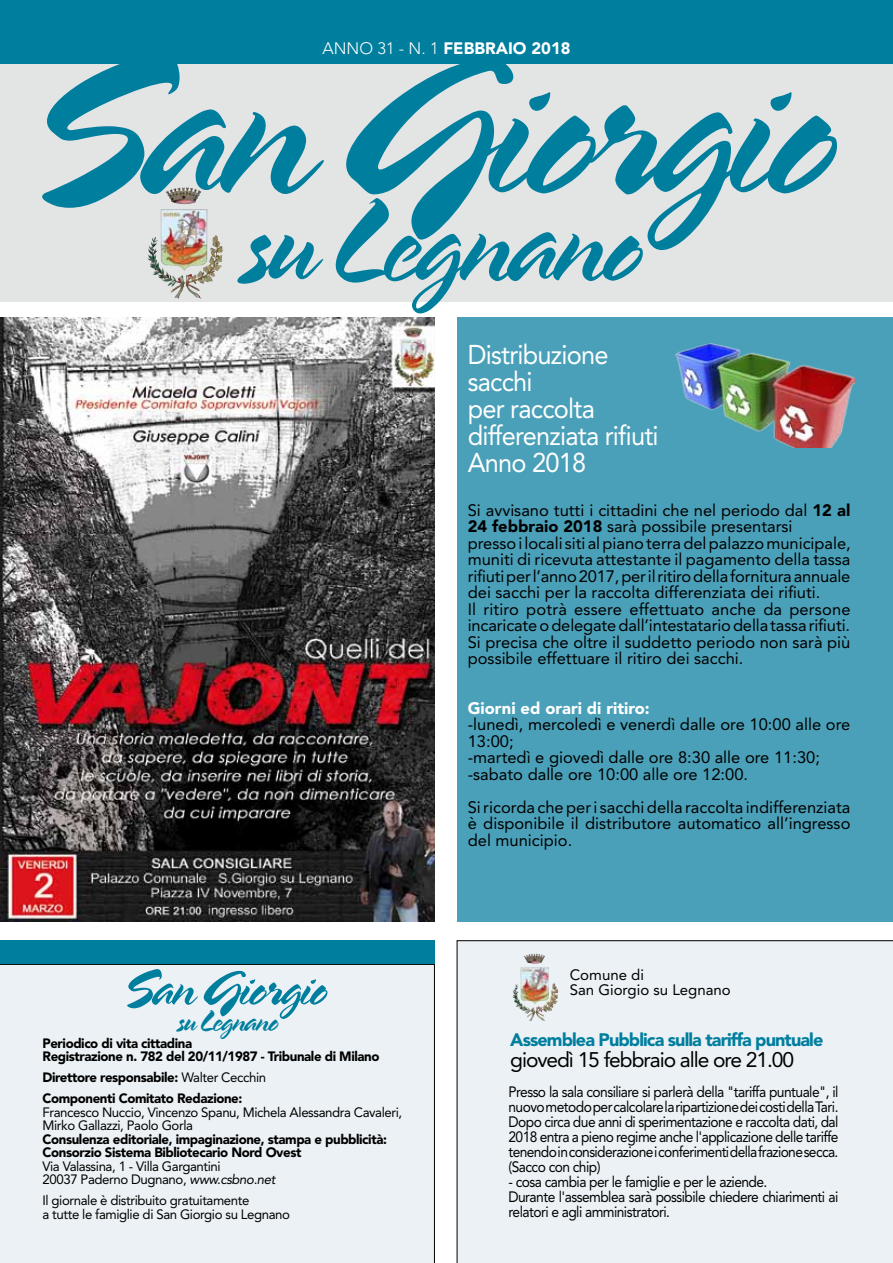
<style>
.page{position:relative;width:893px;height:1263px;background:#fff}
.page>*{position:absolute;margin:0;border:0;box-sizing:border-box;transform-origin:0 0}
.t1{font:209.1px "Spring";letter-spacing:-.05em;color:#007e9e}
.t2{font:120.9px "Spring";letter-spacing:-.05em;color:#007e9e}
.t3{font:52.65px "Spring";letter-spacing:-.05em;color:#007e9e}
.t4{font:30.45px "Spring";letter-spacing:-.05em;color:#007e9e}
.t5{font:27px/27px "Avenir LT Std";letter-spacing:-.03em;color:#fff;scale:.94 1}
.t6{font:21px "Avenir LT Std";letter-spacing:-.05em;color:#000}
.t7{font:900 18px "Avenir LT Std";letter-spacing:-.05em;color:#007e9e}
.t8{font:16.5px/16.5px "Avenir LT Std";color:#000}
.t9{font:900 16.5px "Avenir LT Std";color:#fff}
.t10{font:15px/15px "Avenir LT Std";letter-spacing:-.04em;color:#000;text-align:justify;scale:.92 1}
.t11{font:15px "Avenir LT Std";color:#000}
.t12{font:900 13.5px/13.5px "Avenir LT Std";letter-spacing:-.03em;color:#000}
.t13{font:13.5px/13.5px "Avenir LT Std";letter-spacing:-.03em;color:#000}
.s1{font-weight:300}
.s2{font-weight:400}
.s3{font-style:italic}
.s4{font-weight:900}
</style>
<div class="page">
<div style="left:457px;top:318px;width:436px;height:604px;background:#4aa0b8"></div>
<div style="left:0;top:0;width:893px;height:301px;background:#e3e4e4"></div>
<img style="left:165px;top:187px;width:36px;height:17px">
<div style="left:0;top:0;width:893px;height:63px;background:#007e9e"></div>
<img style="left:675px;top:343px;width:179px;height:104px">
<div style="left:457px;top:941px;width:436px;height:322px;background:#ebf1f4"></div>
<img style="left:523px;top:953px;width:22px;height:11px">
<img style="left:0;top:318px;width:435px;height:604px">
<div style="left:0;top:964px;width:435px;height:299px;background:#ebf1f4"></div>
<div style="left:0;top:941px;width:435px;height:23px;background:#007e9e"></div>
<p class="t9" style="left:322px;top:38px;width:250px"><span class="s1">ANNO 31 - N. 1</span> fEBBRAIO 2018</p>
<h1 class="t1" style="left:19px;top:5px;width:821px">San Giorgio</h1>
<h2 class="t2" style="left:240px;top:171px;width:406px">su Legnano</h2>
<h3 class="t5" style="left:468px;top:341px;width:205px">Distribuzione sacchi<br>per raccolta differenziata rifiuti<br>Anno 2018</h3>
<h3 class="t3" style="left:121px;top:957px;width:208px">San Giorgio</h3>
<h3 class="t4" style="left:177px;top:1003px;width:103px">su Legnano</h3>
<p class="t12" style="left:43px;top:1036px;width:338px">Periodico di vita cittadina<br>Registrazione n. 782 del 20/11/1987 - Tribunale di Milano</p>
<p class="t12" style="left:43px;top:1067px;width:225px;line-height:21px">Direttore responsabile: <span class="s2">Walter Cecchin<br></span>Componenti Comitato Redazione:</p>
<p class="t13" style="left:43px;top:1105px;width:361px">Francesco Nuccio, Vincenzo Spanu, Michela Alessandra Cavaleri,<br>Mirko Gallazzi, Paolo Gorla</p>
<p class="t12" style="left:43px;top:1132px;width:346px">Consulenza editoriale, impaginazione, stampa e pubblicità:<br>Consorzio Sistema Bibliotecario Nord Ovest</p>
<p class="t13" style="left:43px;top:1159px;width:235px">Via Valassina, 1 - Villa Gargantini<br>20037 Paderno Dugnano, <span class="s3">www.csbno.net</span></p>
<p class="t13" style="left:43px;top:1194px;width:249px">Il giornale è distribuito gratuitamente<br>a tutte le famiglie di San Giorgio su Legnano</p>
<p class="t8" style="left:468px;top:502px;width:385px">Si avvisano tutti i cittadini che nel periodo dal <span class="s4">12 al 24 febbraio 2018</span> sarà possibile presentarsi<br>presso i locali siti al piano terra del palazzo municipale, muniti di ricevuta attestante il pagamento della tassa rifiuti per l’anno 2017, per il ritiro della fornitura annuale dei sacchi per la raccolta differenziata dei rifiuti.<br>Il ritiro potrà essere effettuato anche da persone incaricate o delegate dall’intestatario della tassa rifiuti.<br>Si precisa che oltre il suddetto periodo non sarà più possibile effettuare il ritiro dei sacchi.</p>
<p class="t9" style="left:468px;top:698px;width:184px">Giorni ed orari di ritiro:</p>
<p class="t8" style="left:468px;top:716px;width:384px">-lunedì, mercoledì e venerdì dalle ore 10:00 alle ore 13:00;<br>-martedì e giovedì dalle ore 8:30 alle ore 11:30; -sabato dalle ore 10:00 alle ore 12:00.</p>
<p class="t8" style="left:468px;top:799px;width:384px;text-align:justify">Si ricorda che per i sacchi della raccolta indifferenziata è disponibile il distributore automatico all’ingresso del municipio.</p>
<p class="t11" style="left:570px;top:966px;width:76px">Comune di</p>
<p class="t11" style="left:570px;top:981px;width:162px">San Giorgio su Legnano</p>
<p class="t7" style="left:510px;top:1029px;width:315px">Assemblea Pubblica sulla tariffa puntuale</p>
<p class="t6" style="left:510px;top:1048px;width:286px">giovedì 15 febbraio alle ore 21.00</p>
<p class="t10" style="left:508px;top:1084px;width:360px">Presso la sala consiliare si parlerà della "tariffa puntuale", il nuovo metodo per calcolare la ripartizione dei costi della Tari.<br>Dopo circa due anni di sperimentazione e raccolta dati, dal 2018 entra a pieno regime anche l'applicazione delle tariffe tenendo in considerazione i conferimenti della frazione secca. (Sacco con chip)</p>
<p class="t10" style="left:508px;top:1174px;width:360px;text-align:left">- cosa cambia per le famiglie e per le aziende.<br>Durante l'assemblea sarà possibile chiedere chiarimenti ai relatori e agli amministratori.</p>
</div>
